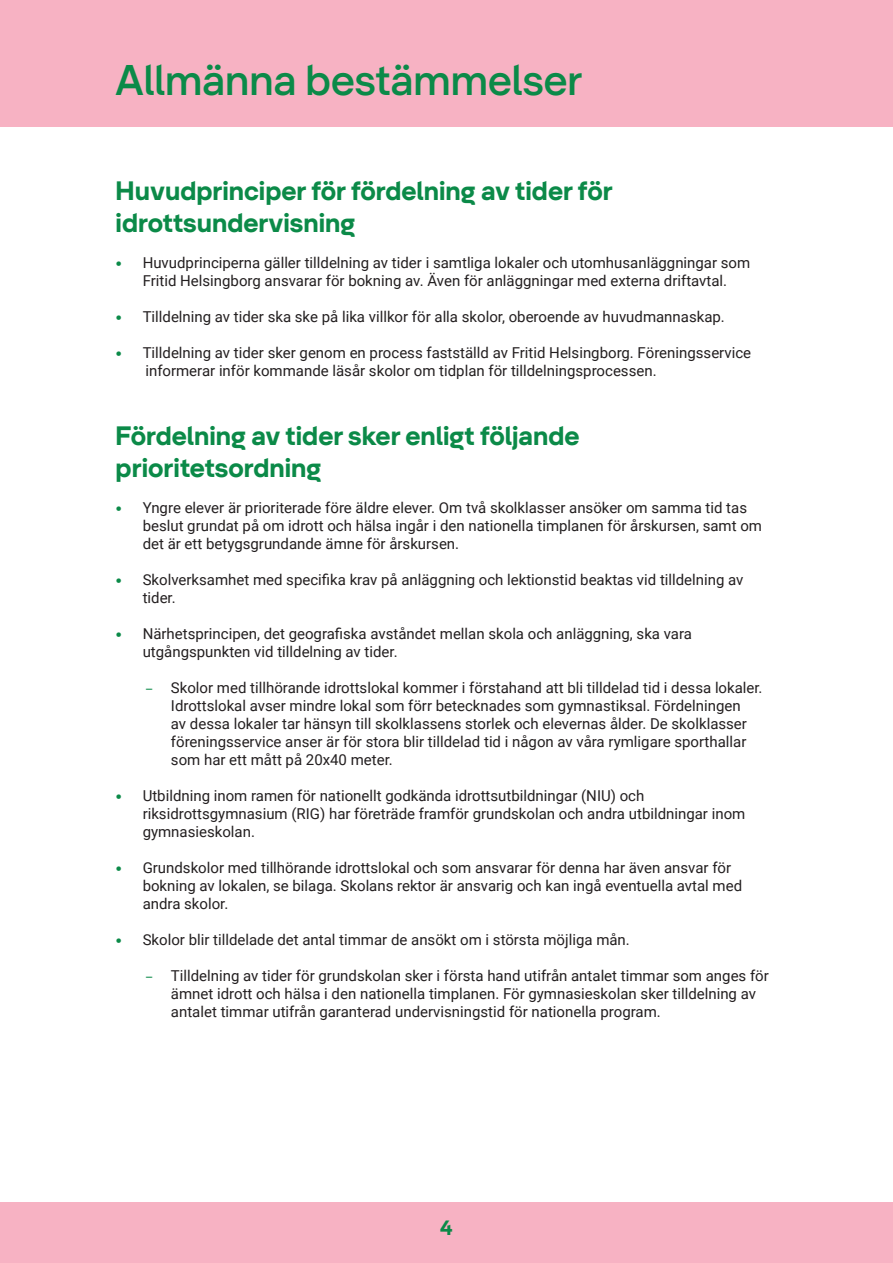
<style>
.page{position:relative;width:893px;height:1263px;background:#fff}
.page>*{position:absolute;margin:0;border:0;box-sizing:border-box;transform-origin:0 0}
.t1{font:500 43.5px "Helsingborg Sans";color:#0b8a48}
.t2{font:700 27px "Helsingborg Sans";color:#0b8a48}
.t3{font:700 21px "Helsingborg Sans";color:#0b8a48}
.t4{font:15px/18px "Roboto";color:#231f20}
.s1{font-family:"Cambria";font-weight:700;color:#0b8a48}
.s2{font-family:"Cambria";color:#0b8a48}
</style>
<div class="page">
<div style="left:0;top:0;width:893px;height:127px;background:#f7b2c3"></div>
<div style="left:0;top:1202px;width:893px;height:61px;background:#f7b2c3"></div>
<p class="t1" style="left:116px;top:54px;width:468px">Allmänna bestämmelser</p>
<p class="t2" style="left:116px;top:174px;width:499px">Huvudprinciper för fördelning av tider för</p>
<p class="t2" style="left:116px;top:207px;width:241px">idrottsundervisning</p>
<p class="t4" style="left:116px;top:253px;width:636px;text-align:center"><span class="s1">•</span> Huvudprinciperna gäller tilldelning av tider i samtliga lokaler och utomhusanläggningar som<br>Fritid Helsingborg ansvarar för bokning av. Även för anläggningar med externa driftavtal.</p>
<p class="t4" style="left:116px;top:307px;width:611px"><span class="s1">•</span> Tilldelning av tider ska ske på lika villkor för alla skolor, oberoende av huvudmannaskap.</p>
<p class="t4" style="left:145px;top:343px;width:607px;text-indent:-30px"><span class="s1">•</span> Tilldelning av tider sker genom en process fastställd av Fritid Helsingborg. Föreningsservice informerar inför kommande läsår skolor om tidplan för tilldelningsprocessen.</p>
<p class="t2" style="left:116px;top:419px;width:465px">Fördelning av tider sker enligt följande</p>
<p class="t2" style="left:116px;top:451px;width:207px">prioritetsordning</p>
<p class="t4" style="left:143px;top:498px;width:621px;text-indent:-27px"><span class="s1">•</span> Yngre elever är prioriterade före äldre elever. Om två skolklasser ansöker om samma tid tas beslut grundat på om idrott och hälsa ingår i den nationella timplanen för årskursen, samt om det är ett betygsgrundande ämne för årskursen.</p>
<p class="t4" style="left:143px;top:570px;width:602px;text-indent:-27px"><span class="s1">•</span> Skolverksamhet med specifika krav på anläggning och lektionstid beaktas vid tilldelning av tider.</p>
<p class="t4" style="left:143px;top:624px;width:551px;text-indent:-27px"><span class="s1">•</span> Närhetsprincipen, det geografiska avståndet mellan skola och anläggning, ska vara utgångspunkten vid tilldelning av tider.</p>
<p class="t4" style="left:171px;top:678px;width:593px;text-indent:-26px"><span class="s2">–</span> Skolor med tillhörande idrottslokal kommer i förstahand att bli tilldelad tid i dessa lokaler.<br>Idrottslokal avser mindre lokal som förr betecknades som gymnastiksal. Fördelningen<br>av dessa lokaler tar hänsyn till skolklassens storlek och elevernas ålder. De skolklasser föreningsservice anser är för stora blir tilldelad tid i någon av våra rymligare sporthallar som har ett mått på 20x40 meter.</p>
<p class="t4" style="left:143px;top:786px;width:604px;text-indent:-27px"><span class="s1">•</span> Utbildning inom ramen för nationellt godkända idrottsutbildningar (NIU) och riksidrottsgymnasium (RIG) har företräde framför grundskolan och andra utbildningar inom gymnasieskolan.</p>
<p class="t4" style="left:143px;top:858px;width:601px;text-indent:-27px"><span class="s1">•</span> Grundskolor med tillhörande idrottslokal och som ansvarar för denna har även ansvar för bokning av lokalen, se bilaga. Skolans rektor är ansvarig och kan ingå eventuella avtal med andra skolor.</p>
<p class="t4" style="left:116px;top:930px;width:516px"><span class="s1">•</span> Skolor blir tilldelade det antal timmar de ansökt om i största möjliga mån.</p>
<p class="t4" style="left:171px;top:966px;width:599px;text-indent:-26px"><span class="s2">–</span> Tilldelning av tider för grundskolan sker i första hand utifrån antalet timmar som anges för ämnet idrott och hälsa i den nationella timplanen. För gymnasieskolan sker tilldelning av antalet timmar utifrån garanterad undervisningstid för nationella program.</p>
<p class="t3" style="left:440px;top:1215px;width:15px">4</p>
</div>
